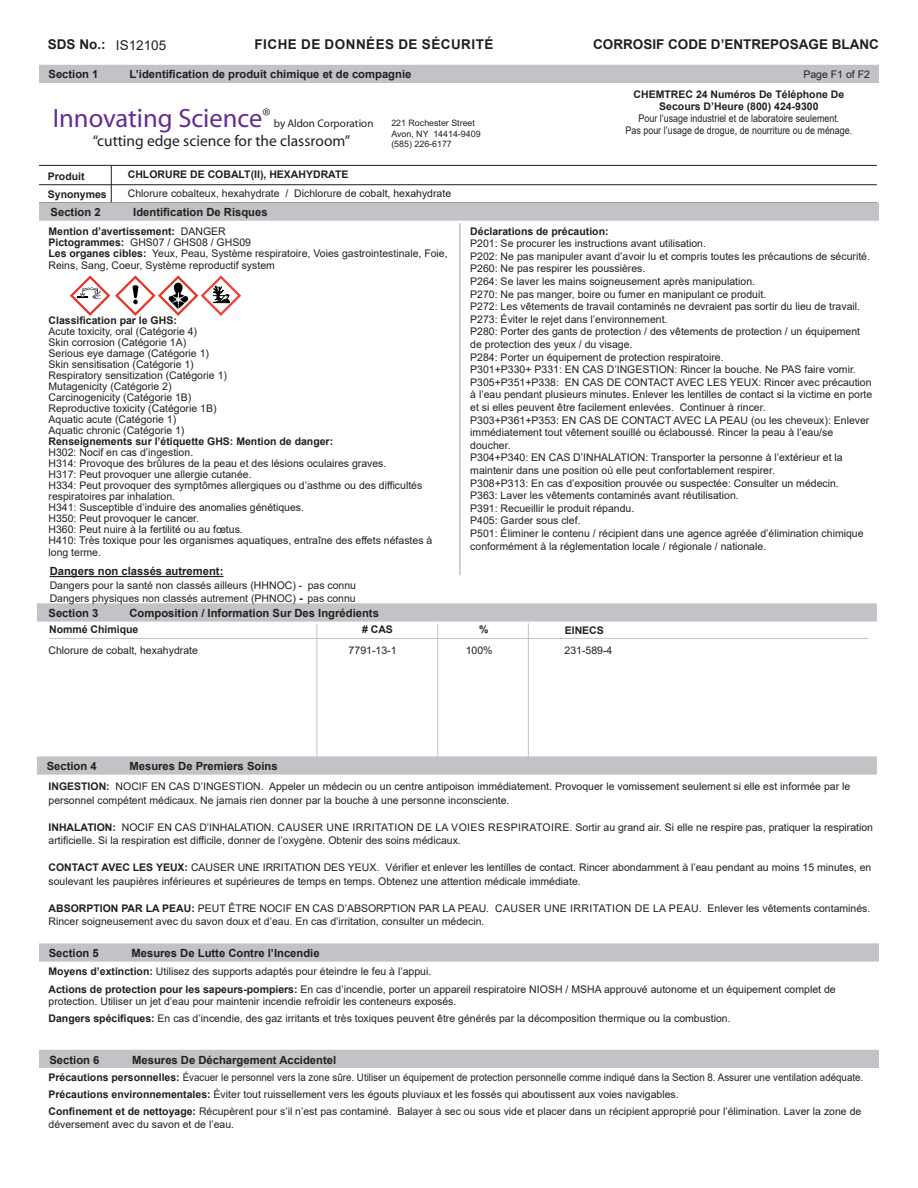
<style>
.page{position:relative;width:918px;height:1188px;background:#fff}
.page>*{position:absolute;margin:0;border:0;box-sizing:border-box;transform-origin:0 0}
.t1{font:26.55px "Myriad";color:#652d91}
.t2{font:15.45px "Myriad";color:#231f20}
.t3{font:700 13.5px "Arial";color:#231f20}
.t4{font:700 13.5px "Arial";letter-spacing:.035em;color:#231f20}
.t5{font:13.5px "Arial";color:#231f20}
.t6{font:700 11.25px "Arial";color:#231f20}
.t7{font:11.1px "Myriad";color:#231f20}
.t8{font:10.5px/12.6px "Arial";color:#231f20}
.t9{font:10.5px/17.1px "Arial";color:#231f20;scale:.93 1}
.t10{font:700 10.5px/12px "Arial";color:#231f20;text-align:center}
.t11{font:10.5px/12px "Arial";color:#231f20;text-align:center;scale:.85 1}
.t12{font:8.85px/10.6px "Arial";color:#231f20}
.s1{font-weight:400}
.s2{font-weight:700}
.s3{font-weight:700;font-size:11.25px}
</style>
<div class="page">
<hr style="left:111px;top:165px;width:1px;height:39px;background:#231f20">
<div style="left:39px;top:65px;width:840px;height:18px;background:#c2c3c6"></div>
<div style="left:37px;top:756px;width:840px;height:19px;background:#c2c3c6;border:2px solid #c2c3c6"></div>
<div style="left:39px;top:943px;width:840px;height:19px;background:#c2c3c6;border:2px solid #c2c3c6"></div>
<hr style="left:39px;top:184px;width:838px;height:1px;background:#231f20">
<div style="left:39px;top:1050px;width:840px;height:18px;background:#c2c3c6"></div>
<div style="left:37px;top:603px;width:840px;height:19px;background:#c2c3c6;border:2px solid #c2c3c6"></div>
<div style="left:39px;top:202px;width:840px;height:19px;background:#c2c3c6;border:2px solid #c2c3c6"></div>
<hr style="left:39px;top:165px;width:838px;height:1px;background:#231f20">
<hr style="left:437px;top:624px;width:1px;height:135px;background:#c2c3c6">
<hr style="left:49px;top:638px;width:819px;height:1px;background:#c2c3c6">
<hr style="left:316px;top:624px;width:1px;height:135px;background:#c2c3c6">
<hr style="left:528px;top:623px;width:1px;height:135px;background:#c2c3c6">
<hr style="left:459px;top:223px;width:2px;height:352px;background:#c2c3c6">
<hr style="left:50px;top:576px;width:173px;height:1px;background:#231f20">
<svg style="left:70px;top:275px;width:171px;height:41px"></svg>
<p class="t4" style="left:255px;top:35px;width:240px">FICHE DE DONNÉES DE SÉCURITÉ</p>
<p class="t3" style="left:48px;top:35px;width:116px">SDS No.: <span class="s1">CC0349</span></p>
<p class="t3" style="left:593px;top:35px;width:287px">CORROSIF CODE D’ENTREPOSAGE BLANC</p>
<p class="t5" style="left:116px;top:36px;width:52px">IS12105</p>
<p class="t6" style="left:49px;top:66px;width:52px">Section 1</p>
<p class="t6" style="left:130px;top:66px;width:283px">L’identification de produit chimique et de compagnie</p>
<p class="t1" style="left:53px;top:105px;width:219px">Innovating Science<sup>®</sup></p>
<p class="t7" style="left:274px;top:118px;width:101px">by Aldon Corporation</p>
<p class="t2" style="left:93px;top:133px;width:259px">“cutting edge science for the classroom”</p>
<p class="t12" style="left:391px;top:118px;width:91px">221 Rochester Street<br>Avon, NY 14414-9409 (585) 226-6177</p>
<p class="t8" style="left:803px;top:67px;width:68px">Page F1 of F2</p>
<p class="t10" style="left:634px;top:88px;width:212px">CHEMTREC 24 Numéros De Téléphone De<br>Secours D’Heure (800) 424-9300</p>
<p class="t11" style="left:626px;top:112px;width:268px">Pour l’usage industriel et de laboratoire seulement.<br>Pas pour l’usage de drogue, de nourriture ou de ménage.</p>
<p class="t10" style="left:128px;top:169px;width:222px">CHLORURE DE COBALT(II), HEXAHYDRATE</p>
<p class="t8" style="left:128px;top:187px;width:325px">Chlorure cobalteux, hexahydrate / Dichlorure de cobalt, hexahydrate</p>
<p class="t8" style="left:49px;top:225px;width:401px;line-height:10.9px"><span class="s2">Mention d’avertissement:</span> DANGER<br><span class="s2">Pictogrammes:</span> GHS07 / GHS08 / GHS09<br><span class="s2">Les organes cibles:</span> Yeux, Peau, Système respiratoire, Voies gastrointestinale, Foie,</p>
<p class="t8" style="left:49px;top:258px;width:228px">Reins, Sang, Coeur, Système reproductif system</p>
<p class="t10" style="left:48px;top:170px;width:38px">Produit</p>
<p class="t10" style="left:48px;top:188px;width:60px">Synonymes</p>
<p class="t6" style="left:51px;top:204px;width:52px">Section 2</p>
<p class="t6" style="left:133px;top:204px;width:136px">Identification De Risques</p>
<p class="t10" style="left:49px;top:315px;width:130px">Classification par le GHS:</p>
<p class="t8" style="left:49px;top:326px;width:180px;line-height:10.9px">Acute toxicity, oral (Catégorie 4)<br>Skin corrosion (Catégorie 1A)<br>Serious eye damage (Catégorie 1)<br>Skin sensitisation (Catégorie 1)<br>Respiratory sensitization (Catégorie 1)<br>Mutagenicity (Catégorie 2)<br>Carcinogenicity (Catégorie 1B)<br>Reproductive toxicity (Catégorie 1B)<br>Aquatic acute (Catégorie 1)<br>Aquatic chronic (Catégorie 1)</p>
<p class="t10" style="left:49px;top:435px;width:286px">Renseignements sur l’étiquette GHS: Mention de danger:</p>
<p class="t8" style="left:49px;top:447px;width:385px;line-height:10.9px">H302: Nocif en cas d’ingestion.<br>H314: Provoque des brûlures de la peau et des lésions oculaires graves.<br>H317: Peut provoquer une allergie cutanée.<br>H334: Peut provoquer des symptômes allergiques ou d’asthme ou des difficultés respiratoires par inhalation.<br>H341: Susceptible d’induire des anomalies génétiques.<br>H350: Peut provoquer le cancer.<br>H360: Peut nuire à la fertilité ou au fœtus.<br>H410: Très toxique pour les organismes aquatiques, entraîne des effets néfastes à</p>
<p class="t8" style="left:49px;top:545px;width:54px">long terme.</p>
<p class="t6" style="left:50px;top:563px;width:175px">Dangers non classés autrement:</p>
<p class="t8" style="left:50px;top:578px;width:308px;line-height:13.5px">Dangers pour la santé non classés ailleurs (HHNOC) -<br>Dangers physiques non classés autrement (PHNOC) <span class="s3">-</span> pas connu</p>
<p class="t8" style="left:308px;top:579px;width:50px">pas connu</p>
<p class="t6" style="left:49px;top:605px;width:52px">Section 3</p>
<p class="t6" style="left:130px;top:605px;width:251px">Composition / Information Sur Des Ingrédients</p>
<p class="t10" style="left:470px;top:225px;width:140px">Déclarations de précaution:</p>
<p class="t8" style="left:470px;top:237px;width:404px">P201: Se procurer les instructions avant utilisation.<br>P202: Ne pas manipuler avant d’avoir lu et compris toutes les précautions de sécurité.<br>P260: Ne pas respirer les poussières.<br>P264: Se laver les mains soigneusement après manipulation.<br>P270: Ne pas manger, boire ou fumer en manipulant ce produit.<br>P272: Les vêtements de travail contaminés ne devraient pas sortir du lieu de travail.<br>P273: Éviter le rejet dans l’environnement.<br>P280: Porter des gants de protection / des vêtements de protection / un équipement de protection des yeux / du visage.<br>P284: Porter un équipement de protection respiratoire.<br>P301+P330+ P331: EN CAS D’INGESTION: Rincer la bouche. Ne PAS faire vomir.<br>P305+P351+P338: EN CAS DE CONTACT AVEC LES YEUX: Rincer avec précaution à l’eau pendant plusieurs minutes. Enlever les lentilles de contact si la victime en porte et si elles peuvent être facilement enlevées. Continuer à rincer.<br>P303+P361+P353: EN CAS DE CONTACT AVEC LA PEAU (ou les cheveux): Enlever immédiatement tout vêtement souillé ou éclaboussé. Rincer la peau à l’eau/se doucher.<br>P304+P340: EN CAS D’INHALATION: Transporter la personne à l’extérieur et la maintenir dans une position où elle peut confortablement respirer.<br>P308+P313: En cas d’exposition prouvée ou suspectée: Consulter un médecin.<br>P363: Laver les vêtements contaminés avant réutilisation.<br>P391: Recueillir le produit répandu.<br>P405: Garder sous clef.<br>P501: Éliminer le contenu / récipient dans une agence agréée d’élimination chimique conformément à la réglementation locale / régionale / nationale.</p>
<p class="t10" style="left:49px;top:623px;width:91px">Nommé Chimique</p>
<p class="t10" style="left:362px;top:624px;width:32px"># CAS</p>
<p class="t10" style="left:479px;top:624px;width:11px">%</p>
<p class="t10" style="left:565px;top:624px;width:41px">EINECS</p>
<p class="t8" style="left:49px;top:644px;width:151px">Chlorure de cobalt, hexahydrate</p>
<p class="t8" style="left:349px;top:644px;width:49px">7791-13-1</p>
<p class="t8" style="left:466px;top:644px;width:28px">100%</p>
<p class="t8" style="left:565px;top:644px;width:49px">231-589-4</p>
<p class="t6" style="left:47px;top:758px;width:52px">Section 4</p>
<p class="t6" style="left:129px;top:758px;width:150px">Mesures De Premiers Soins</p>
<p class="t8" style="left:49px;top:780px;width:803px;line-height:13.5px"><span class="s2">INGESTION:</span> NOCIF EN CAS D’INGESTION. Appeler un médecin ou un centre antipoison immédiatement. Provoquer le vomissement seulement si elle est informée par le personnel compétent médicaux. Ne jamais rien donner par la bouche à une personne inconsciente.</p>
<p class="t8" style="left:49px;top:820px;width:826px;line-height:13.5px"><span class="s2">INHALATION:</span> NOCIF EN CAS D’INHALATION. CAUSER UNE IRRITATION DE LA VOIES RESPIRATOIRE. Sortir au grand air. Si elle ne respire pas, pratiquer la respiration artificielle. Si la respiration est difficile, donner de l’oxygène. Obtenir des soins médicaux.</p>
<p class="t8" style="left:49px;top:861px;width:824px;line-height:13.5px"><span class="s2">CONTACT AVEC LES YEUX:</span> CAUSER UNE IRRITATION DES YEUX. Vérifier et enlever les lentilles de contact. Rincer abondamment à l’eau pendant au moins 15 minutes, en soulevant les paupières inférieures et supérieures de temps en temps. Obtenez une attention médicale immédiate.</p>
<p class="t8" style="left:49px;top:901px;width:823px;line-height:13.5px"><span class="s2">ABSORPTION PAR LA PEAU:</span> PEUT ÊTRE NOCIF EN CAS D’ABSORPTION PAR LA PEAU. CAUSER UNE IRRITATION DE LA PEAU. Enlever les vêtements contaminés.<br>Rincer soigneusement avec du savon doux et d’eau. En cas d’irritation, consulter un médecin.</p>
<p class="t6" style="left:49px;top:945px;width:52px">Section 5</p>
<p class="t6" style="left:132px;top:945px;width:190px">Mesures De Lutte Contre l’Incendie</p>
<p class="t8" style="left:49px;top:962px;width:789px;line-height:18px"><span class="s2">Moyens d’extinction:</span> Utilisez des supports adaptés pour éteindre le feu à l’appui.<br><span class="s2">Actions de protection pour les sapeurs-pompiers:</span> En cas d’incendie, porter un appareil respiratoire NIOSH / MSHA approuvé autonome et un équipement complet de</p>
<p class="t8" style="left:49px;top:993px;width:684px;line-height:16.5px">protection. Utiliser un jet d’eau pour maintenir incendie refroidir les conteneurs exposés.<br><span class="s2">Dangers spécifiques:</span> En cas d’incendie, des gaz irritants et très toxiques peuvent être générés par la décomposition thermique ou la combustion.</p>
<p class="t6" style="left:49px;top:1052px;width:52px">Section 6</p>
<p class="t6" style="left:132px;top:1052px;width:206px">Mesures De Déchargement Accidentel</p>
<p class="t9" style="left:49px;top:1069px;width:878px"><span class="s2">Précautions personnelles:</span> Évacuer le personnel vers la zone sûre. Utiliser un équipement de protection personnelle comme indiqué dans la Section 8. Assurer une ventilation adéquate.<br><span class="s2">Précautions environnementales:</span> Éviter tout ruissellement vers les égouts pluviaux et les fossés qui aboutissent aux voies navigables.<br><span class="s2">Confinement et de nettoyage:</span> Récupèrent pour s’il n’est pas contaminé. Balayer à sec ou sous vide et placer dans un récipient approprié pour l’élimination. Laver la zone de</p>
<p class="t8" style="left:49px;top:1118px;width:187px">déversement avec du savon et de l’eau.</p>
</div>
